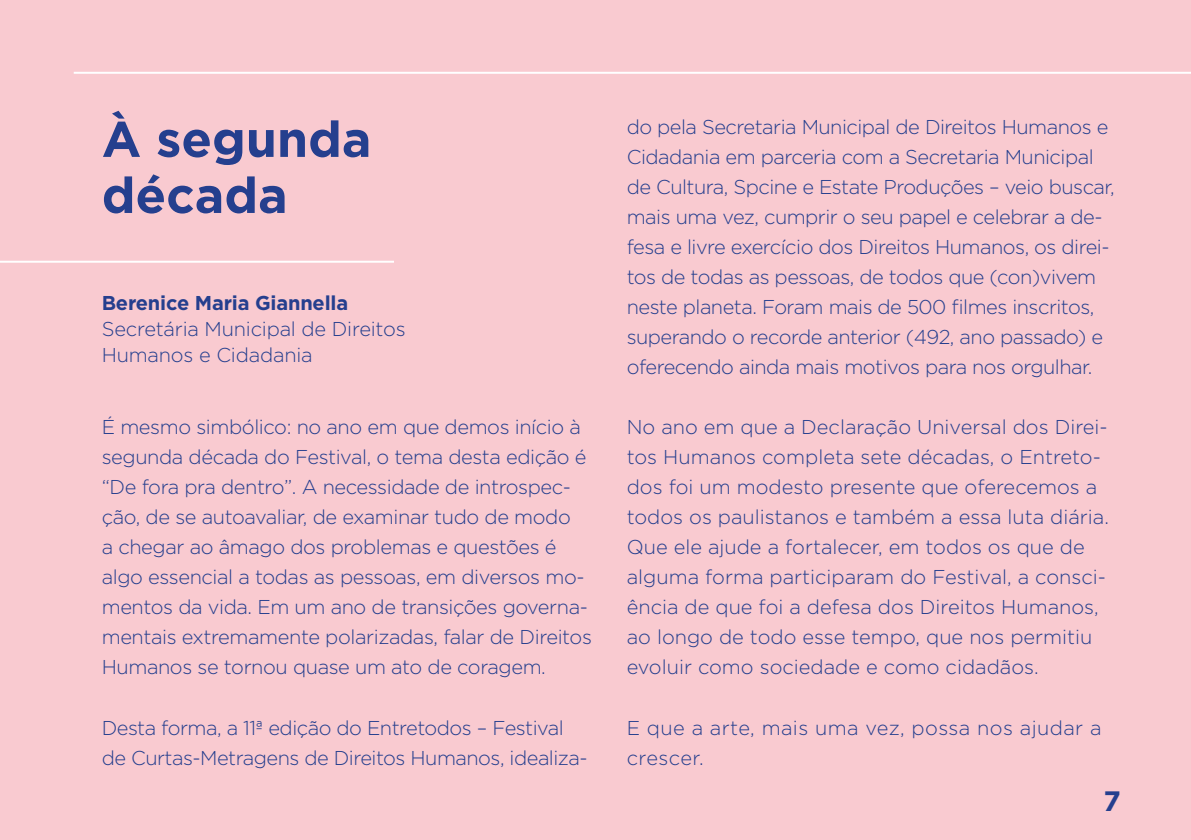
<style>
.page{position:relative;width:1191px;height:840px;background:#fff}
.page>*{position:absolute;margin:0;border:0;box-sizing:border-box;transform-origin:0 0}
.t1{font:700 50px/56px "Gotham";color:#253f8e}
.t2{font:700 28px "Gotham";color:#253f8e}
.t3{font:300 20px/30px "Gotham";letter-spacing:-.02em;color:#253f8e}
.t4{font:300 20px/30px "Gotham";color:#253f8e}
.t5{font:300 20px/30px "Gotham";letter-spacing:.02em;color:#253f8e}
.s1{font-weight:700}
</style>
<div class="page">
<div style="left:0;top:0;width:1191px;height:839px;background:#f9cad0"></div>
<hr style="left:0;top:260px;width:394px;height:2px;background:#fff">
<hr style="left:74px;top:72px;width:1117px;height:2px;background:#fff">
<p class="t1" style="left:102px;top:111px;width:271px">À segunda década</p>
<p class="t3" style="left:102px;top:289px;width:305px;line-height:26px"><span class="s1">Berenice Maria Giannella<br></span>Secretária Municipal de Direitos<br>Humanos e Cidadania</p>
<p class="t3" style="left:102px;top:411px;width:492px">É mesmo simbólico: no ano em que demos início à segunda década do Festival, o tema desta edição é “De fora pra dentro”. A necessidade de introspec&shy;ção, de se autoavaliar, de examinar tudo de modo<br>a chegar ao âmago dos problemas e questões é algo essencial a todas as pessoas, em diversos mo&shy;mentos da vida. Em um ano de transições governa&shy;mentais extremamente polarizadas, falar de Direitos Humanos se tornou quase um ato de coragem.</p>
<p class="t3" style="left:102px;top:711px;width:487px">Desta forma, a 11ª edição do Entretodos – Festival de Curtas-Metragens de Direitos Humanos, idealiza-</p>
<p class="t3" style="left:627px;top:111px;width:489px">do pela Secretaria Municipal de Direitos Humanos e Cidadania em parceria com a Secretaria Municipal de Cultura, Spcine e Estate Produções – veio buscar, mais uma vez, cumprir o seu papel e celebrar a de&shy;fesa e livre exercício dos Direitos Humanos, os direi&shy;tos de todas as pessoas, de todos que (con)vivem neste planeta. Foram mais de 500 filmes inscritos, superando o recorde anterior (492, ano passado) e oferecendo ainda mais motivos para nos orgulhar.</p>
<p class="t4" style="left:627px;top:411px;width:484px">No ano em que a Declaração Universal dos Direi&shy;tos Humanos completa sete décadas, o Entreto&shy;dos foi um modesto presente que oferecemos a todos os paulistanos e também a essa luta diária.<br>Que ele ajude a fortalecer, em todos os que de alguma forma participaram do Festival, a consci&shy;ência de que foi a defesa dos Direitos Humanos, ao longo de todo esse tempo, que nos permitiu evoluir como sociedade e como cidadãos.</p>
<p class="t5" style="left:627px;top:711px;width:476px">E que a arte, mais uma vez, possa nos ajudar a crescer.</p>
<h2 class="t2" style="left:1103px;top:782px;width:19px">7</h2>
</div>
